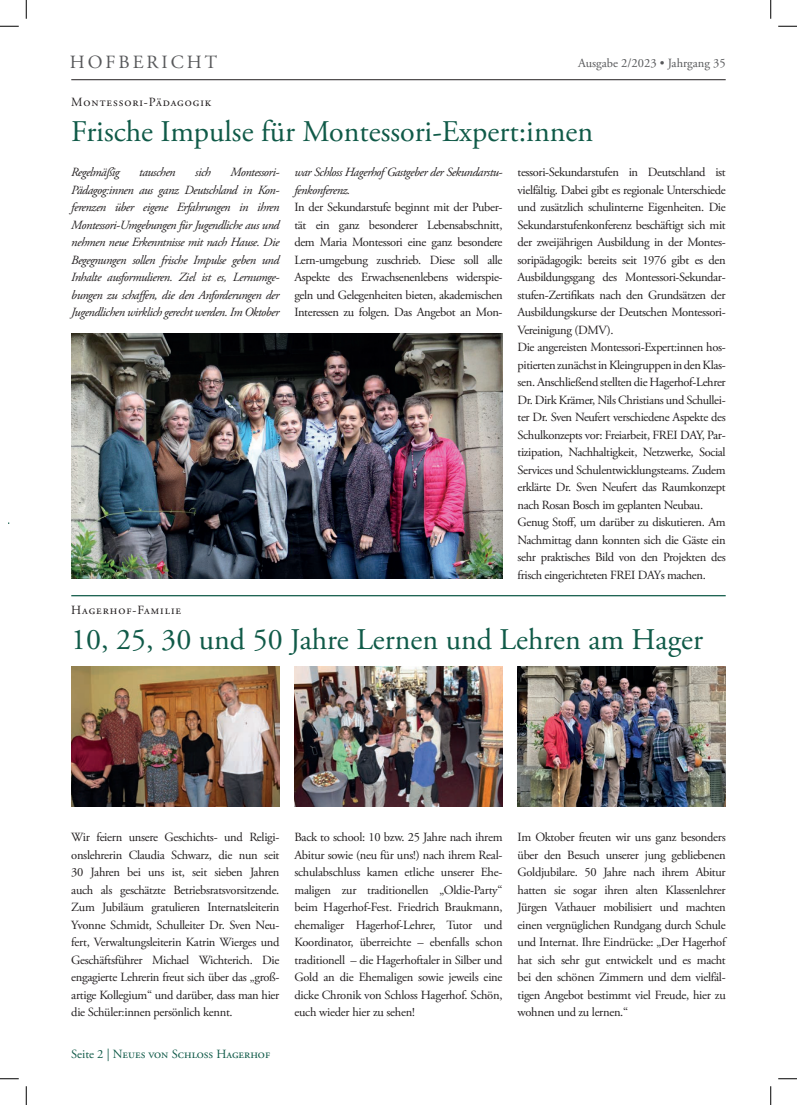
<style>
.page{position:relative;width:797px;height:1105px;background:#fff}
.page>*{position:absolute;margin:0;border:0;box-sizing:border-box;transform-origin:0 0}
.t1{font:30px "Adobe Garamond Pro";letter-spacing:-.005em;color:#105a48}
.t2{font:18.62px "Adobe Garamond Pro";letter-spacing:.16em;color:#57585a}
.t3{font:12.5px/17.5px "Adobe Garamond Pro";letter-spacing:-.035em;color:#231f20;text-align:justify}
.t4{font:italic 12.5px/17.5px "Adobe Garamond Pro";letter-spacing:-.035em;color:#231f20;text-align:justify}
.t5{font:12.5px "Adobe Garamond Pro";letter-spacing:.075em;color:#231f20}
.t6{font:12.5px "Adobe Garamond Pro";color:#105a48}
.t7{font:12.5px "Adobe Garamond Pro";color:#57585a}
</style>
<div class="page">
<hr style="left:71px;top:79px;width:654px;height:1px;background:#231f20">
<hr style="left:71px;top:595px;width:654px;height:1px;background:#105a48">
<img style="left:71px;top:334px;width:431px;height:245px">
<img style="left:71px;top:666px;width:208px;height:140px">
<img style="left:294px;top:666px;width:208px;height:140px">
<img style="left:517px;top:666px;width:208px;height:140px">
<svg style="left:0;top:25px;width:19px;height:2px"></svg>
<svg style="left:778px;top:25px;width:19px;height:2px"></svg>
<svg style="left:0;top:1078px;width:19px;height:1px"></svg>
<svg style="left:778px;top:1078px;width:19px;height:1px"></svg>
<svg style="left:25px;top:0;width:2px;height:19px"></svg>
<svg style="left:25px;top:1086px;width:2px;height:19px"></svg>
<svg style="left:770px;top:0;width:1px;height:19px"></svg>
<svg style="left:770px;top:1086px;width:1px;height:19px"></svg>
<h2 class="t2" style="left:70px;top:51px;width:149px">HOFBERICHT</h2>
<p class="t7" style="left:578px;top:55px;width:149px">Ausgabe 2/2023 • Jahrgang 35</p>
<p class="t5" style="left:71px;top:95px;width:141px">Montessori-Pädagogik</p>
<h1 class="t1" style="left:71px;top:114px;width:523px">Frische Impulse für Montessori-Expert:innen</h1>
<p class="t4" style="left:71px;top:164px;width:50px">Regelmäßig</p>
<p class="t4" style="left:139px;top:164px;width:38px">tauschen</p>
<p class="t4" style="left:195px;top:164px;width:17px">sich</p>
<p class="t4" style="left:294px;top:164px;width:210px">war Schloss Hagerhof Gastgeber der Sekundarstu&shy;fenkonferenz.</p>
<p class="t3" style="left:294px;top:199px;width:210px">In der Sekundarstufe beginnt mit der Puber&shy;tät ein ganz besonderer Lebensabschnitt, dem Maria Montessori eine ganz besondere Lern-umgebung zuschrieb. Diese soll alle Aspekte des Erwachsenenlebens widerspie&shy;geln und Gelegenheiten bieten, akademischen Interessen zu folgen. Das Angebot an Mon-</p>
<p class="t3" style="left:517px;top:164px;width:210px;text-align:left">tessori-Sekundarstufen in Deutschland ist vielfältig. Dabei gibt es regionale Unterschiede und zusätzlich schulinterne Eigenheiten. Die Sekundarstufenkonferenz beschäftigt sich mit der zweijährigen Ausbildung in der Montes&shy;soripädagogik: bereits seit 1976 gibt es den Ausbildungsgang des Montessori-Sekundar&shy;stufen-Zertifikats nach den Grundsätzen der Ausbildungskurse der Deutschen Montessori-Vereinigung (DMV).<br>Die angereisten Montessori-Expert:innen hos&shy;pitierten zunächst in Kleingruppen in den Klas&shy;sen. Anschließend stellten die Hagerhof-Lehrer Dr. Dirk Krämer, Nils Christians und Schullei&shy;ter Dr. Sven Neufert verschiedene Aspekte des Schulkonzepts vor: Freiarbeit, FREI DAY, Par&shy;tizipation, Nachhaltigkeit, Netzwerke, Social Services und Schulentwicklungsteams. Zudem erklärte Dr. Sven Neufert das Raumkonzept nach Rosan Bosch im geplanten Neubau.<br>Genug Stoff, um darüber zu diskutieren. Am Nachmittag dann konnten sich die Gäste ein sehr praktisches Bild von den Projekten des frisch eingerichteten FREI DAYs machen.</p>
<p class="t4" style="left:71px;top:164px;width:210px;text-indent:159px">Montessori-Pädagog:innen aus ganz Deutschland in Kon&shy;ferenzen über eigene Erfahrungen in ihren Montessori-Umgebungen für Jugendliche aus und nehmen neue Erkenntnisse mit nach Hause. Die Begegnungen sollen frische Impulse geben und Inhalte ausformulieren. Ziel ist es, Lernumge&shy;bungen zu schaffen, die den Anforderungen der Jugendlichen wirklich gerecht werden. Im Oktober</p>
<p class="t5" style="left:71px;top:602px;width:111px">Hagerhof-Familie</p>
<h1 class="t1" style="left:71px;top:621px;width:633px">10, 25, 30 und 50 Jahre Lernen und Lehren am Hager</h1>
<p class="t3" style="left:71px;top:829px;width:210px">Wir feiern unsere Geschichts- und Religi&shy;onslehrerin Claudia Schwarz, die nun seit 30 Jahren bei uns ist, seit sieben Jahren auch als geschätzte Betriebsratsvorsitzende.<br>Zum Jubiläum gratulieren Internatsleiterin Yvonne Schmidt, Schulleiter Dr. Sven Neu&shy;fert, Verwaltungsleiterin Katrin Wierges und Geschäftsführer Michael Wichterich. Die engagierte Lehrerin freut sich über das „groß&shy;artige Kollegium“ und darüber, dass man hier die Schüler:innen persönlich kennt.</p>
<p class="t6" style="left:71px;top:1046px;width:200px">Seite 2 | Neues von Schloss Hagerhof</p>
<p class="t3" style="left:294px;top:829px;width:210px">Back to school: 10 bzw. 25 Jahre nach ihrem Abitur sowie (neu für uns!) nach ihrem Real&shy;schulabschluss kamen etliche unserer Ehe&shy;maligen zur traditionellen „Oldie-Party“ beim Hagerhof-Fest. Friedrich Braukmann, ehemaliger Hagerhof-Lehrer, Tutor und Koordinator, überreichte – ebenfalls schon traditionell – die Hagerhoftaler in Silber und Gold an die Ehemaligen sowie jeweils eine dicke Chronik von Schloss Hagerhof. Schön, euch wieder hier zu sehen!</p>
<p class="t3" style="left:517px;top:829px;width:211px">Im Oktober freuten wir uns ganz besonders über den Besuch unserer jung gebliebenen Goldjubilare. 50 Jahre nach ihrem Abitur hatten sie sogar ihren alten Klassenlehrer Jürgen Vathauer mobilisiert und machten einen vergnüglichen Rundgang durch Schule und Internat. Ihre Eindrücke: „Der Hagerhof hat sich sehr gut entwickelt und es macht bei den schönen Zimmern und dem vielfäl&shy;tigen Angebot bestimmt viel Freude, hier zu wohnen und zu lernen.“</p>
</div>
